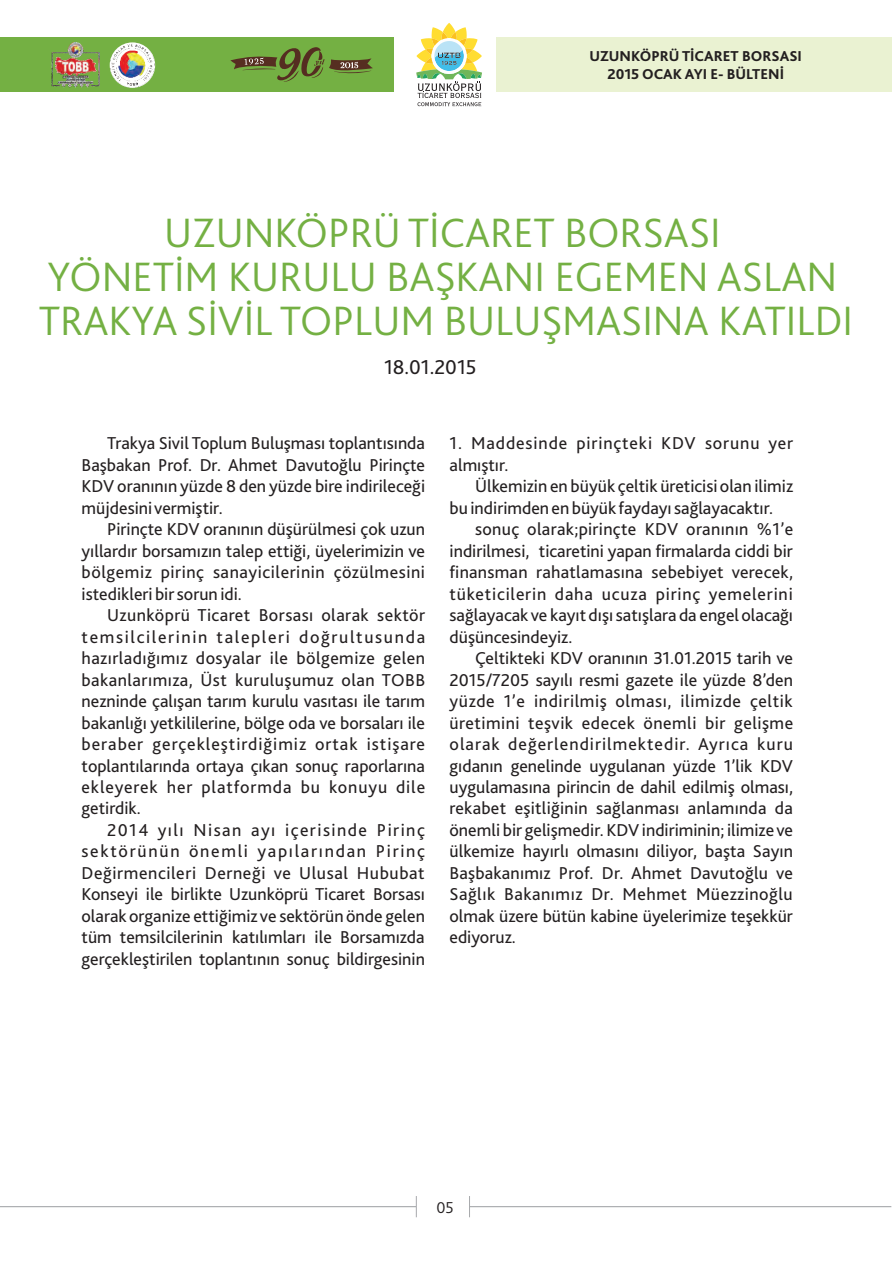
<style>
.page{position:relative;width:893px;height:1263px;background:#fff}
.page>*{position:absolute;margin:0;border:0;box-sizing:border-box;transform-origin:0 0}
.t1{font:300 42.9px/44.1px "Bliss 2";color:#74b043;text-align:center}
.t2{font:21px "Bliss 2";color:#231f20}
.t3{font:18px/21.5px "Bliss 2";color:#231f20;text-align:justify}
.t4{font:18px/21.5px "Bliss 2";letter-spacing:.05em;color:#231f20}
.t5{font:300 16.5px "Bliss 2";color:#231f20}
.t6{font:800 15px/17.9px "Bliss 2";color:#231f20;text-align:center}
</style>
<div class="page">
<div style="left:0;top:37px;width:394px;height:55px;background:#74b043"></div>
<div style="left:496px;top:37px;width:395px;height:55px;background:#eaf2d2"></div>
<svg style="left:416px;top:23px;width:66px;height:84px"></svg>
<svg style="left:0;top:1196px;width:417px;height:22px"></svg>
<svg style="left:469px;top:1196px;width:423px;height:22px"></svg>
<img style="left:51px;top:42px;width:49px;height:46px">
<svg style="left:110px;top:42px;width:45px;height:46px"></svg>
<img style="left:110px;top:43px;width:45px;height:44px;border-radius:50%">
<svg style="left:230px;top:47px;width:143px;height:35px"></svg>
<p class="t6" style="left:590px;top:47px;width:214px">UZUNKÖPRÜ TİCARET BORSASI<br>2015 OCAK AYI E- BÜLTENİ</p>
<h1 class="t1" style="left:39px;top:210px;width:816px">UZUNKÖPRÜ TİCARET BORSASI<br>YÖNETİM KURULU BAŞKANI EGEMEN ASLAN<br>TRAKYA SİVİL TOPLUM BULUŞMASINA KATILDI</h1>
<p class="t2" style="left:384px;top:355px;width:94px">18.01.2015</p>
<p class="t3" style="left:82px;top:433px;width:345px;text-indent:26px">Trakya Sivil Toplum Buluşması toplantısında Başbakan Prof. Dr. Ahmet Davutoğlu Pirinçte KDV oranının yüzde 8 den yüzde bire indirileceği müjdesini vermiştir.</p>
<p class="t3" style="left:82px;top:519px;width:345px;text-indent:26px">Pirinçte KDV oranının düşürülmesi çok uzun yıllardır borsamızın talep ettiği, üyelerimizin ve bölgemiz pirinç sanayicilerinin çözülmesini istedikleri bir sorun idi.</p>
<p class="t3" style="left:82px;top:604px;width:345px;text-indent:26px">Uzunköprü Ticaret Borsası olarak sektör temsilcilerinin talepleri doğrultusunda hazırladığımız dosyalar ile bölgemize gelen bakanlarımıza, Üst kuruluşumuz olan TOBB nezninde çalışan tarım kurulu vasıtası ile tarım bakanlığı yetkililerine, bölge oda ve borsaları ile beraber gerçekleştirdiğimiz ortak istişare toplantılarında ortaya çıkan sonuç raporlarına ekleyerek her platformda bu konuyu dile getirdik.</p>
<p class="t3" style="left:82px;top:819px;width:345px;text-indent:26px">2014 yılı Nisan ayı içerisinde Pirinç sektörünün önemli yapılarından Pirinç Değirmencileri Derneği ve Ulusal Hububat Konseyi ile birlikte Uzunköprü Ticaret Borsası olarak organize ettiğimiz ve sektörün önde gelen tüm temsilcilerinin katılımları ile Borsamızda gerçekleştirilen toplantının sonuç bildirgesinin</p>
<p class="t4" style="left:450px;top:433px;width:345px">1. Maddesinde pirinçteki KDV sorunu yer almıştır.</p>
<p class="t3" style="left:450px;top:476px;width:345px;text-indent:26px">Ülkemizin en büyük çeltik üreticisi olan ilimiz bu indirimden en büyük faydayı sağlayacaktır.</p>
<p class="t3" style="left:450px;top:519px;width:345px;text-indent:26px">sonuç olarak;pirinçte KDV oranının %1’e indirilmesi, ticaretini yapan firmalarda ciddi bir finansman rahatlamasına sebebiyet verecek, tüketicilerin daha ucuza pirinç yemelerini sağlayacak ve kayıt dışı satışlara da engel olacağı düşüncesindeyiz.</p>
<p class="t3" style="left:449px;top:647px;width:345px;text-indent:26px">Çeltikteki KDV oranının 31.01.2015 tarih ve 2015/7205 sayılı resmi gazete ile yüzde 8’den yüzde 1’e indirilmiş olması, ilimizde çeltik üretimini teşvik edecek önemli bir gelişme olarak değerlendirilmektedir. Ayrıca kuru gıdanın genelinde uygulanan yüzde 1’lik KDV uygulamasına pirincin de dahil edilmiş olması, rekabet eşitliğinin sağlanması anlamında da önemli bir gelişmedir. KDV indiriminin; ilimize ve ülkemize hayırlı olmasını diliyor, başta Sayın Başbakanımız Prof. Dr. Ahmet Davutoğlu ve Sağlık Bakanımız Dr. Mehmet Müezzinoğlu olmak üzere bütün kabine üyelerimize teşekkür ediyoruz.</p>
<p class="t5" style="left:436px;top:1198px;width:19px">05</p>
</div>
